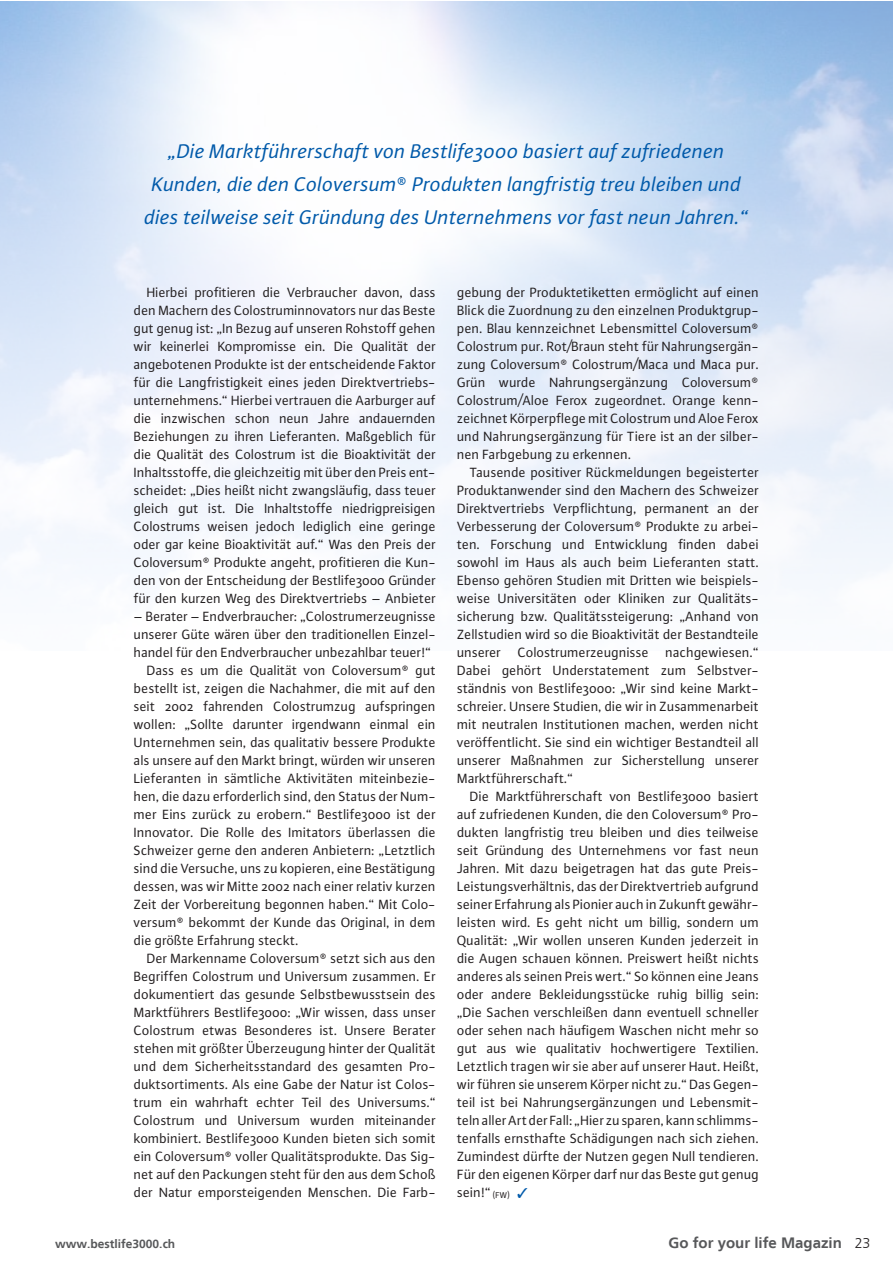
<style>
.page{position:relative;width:893px;height:1263px;background:#fff}
.page>*{position:absolute;margin:0;border:0;box-sizing:border-box;transform-origin:0 0}
.t1{font:italic 21px/33px "Plus Sans Normal";color:#015aaa;text-align:center}
.t2{font:700 15px "Frutiger LT";color:#57585a}
.t3{font:14.25px/18px "Plus Sans Normal";color:#231f20;text-align:justify}
.t4{font:700 12px "Frutiger LT";color:#57585a}
.s1{font-size:9px}
.s2{font-weight:300;font-size:14.25px;color:#231f20}
</style>
<div class="page">
<h1 class="t1" style="left:145px;top:135px;width:605px">„Die Marktführerschaft von Bestlife3000 basiert auf zufriedenen<br>Kunden, die den Coloversum® Produkten langfristig treu bleiben und dies teilweise seit Gründung des Unternehmens vor fast neun Jahren.“</h1>
<p class="t3" style="left:134px;top:284px;width:303px;text-indent:13px">Hierbei profitieren die Verbraucher davon, dass den Machern des Colostruminnovators nur das Beste gut genug ist: „In Bezug auf unseren Rohstoff gehen wir keinerlei Kompromisse ein. Die Qualität der angebotenen Produkte ist der entscheidende Faktor für die Langfristigkeit eines jeden Direktvertriebs&shy;unternehmens.“ Hierbei vertrauen die Aarburger auf die inzwischen schon neun Jahre andauernden Beziehungen zu ihren Lieferanten. Maßgeblich für die Qualität des Colostrum ist die Bioaktivität der Inhaltsstoffe, die gleichzeitig mit über den Preis ent&shy;scheidet: „Dies heißt nicht zwangsläufig, dass teuer gleich gut ist. Die Inhaltstoffe niedrigpreisigen Colostrums weisen jedoch lediglich eine geringe oder gar keine Bioaktivität auf.“ Was den Preis der Coloversum® Produkte angeht, profitieren die Kun&shy;den von der Entscheidung der Bestlife3000 Gründer für den kurzen Weg des Direktvertriebs – Anbieter</p>
<p class="t3" style="left:134px;top:608px;width:303px">– Berater – Endverbraucher: „Colostrumerzeugnisse</p>
<p class="t3" style="left:134px;top:626px;width:303px">unserer Güte wären über den traditionellen Einzel-</p>
<p class="t3" style="left:134px;top:644px;width:299px">handel für den Endverbraucher unbezahlbar teuer!“</p>
<p class="t3" style="left:147px;top:662px;width:291px">Dass es um die Qualität von Coloversum® gut</p>
<p class="t3" style="left:134px;top:680px;width:303px">bestellt ist, zeigen die Nachahmer, die mit auf den</p>
<p class="t3" style="left:134px;top:698px;width:303px">seit 2002 fahrenden Colostrumzug aufspringen</p>
<p class="t3" style="left:134px;top:716px;width:303px">wollen: „Sollte darunter irgendwann einmal ein</p>
<p class="t3" style="left:134px;top:734px;width:303px">Unternehmen sein, das qualitativ bessere Produkte</p>
<p class="t3" style="left:134px;top:752px;width:303px">als unsere auf den Markt bringt, würden wir unseren</p>
<p class="t3" style="left:134px;top:770px;width:303px">Lieferanten in sämtliche Aktivitäten miteinbezie-</p>
<p class="t3" style="left:134px;top:788px;width:303px">hen, die dazu erforderlich sind, den Status der Num-</p>
<p class="t3" style="left:134px;top:806px;width:303px">mer Eins zurück zu erobern.“ Bestlife3000 ist der</p>
<p class="t3" style="left:134px;top:824px;width:303px">Innovator. Die Rolle des Imitators überlassen die</p>
<p class="t3" style="left:134px;top:842px;width:303px">Schweizer gerne den anderen Anbietern: „Letztlich</p>
<p class="t3" style="left:134px;top:860px;width:303px">sind die Versuche, uns zu kopieren, eine Bestätigung</p>
<p class="t3" style="left:134px;top:878px;width:303px">dessen, was wir Mitte 2002 nach einer relativ kurzen</p>
<p class="t3" style="left:134px;top:896px;width:303px">Zeit der Vorbereitung begonnen haben.“ Mit Colo-</p>
<p class="t3" style="left:134px;top:914px;width:303px">versum® bekommt der Kunde das Original, in dem</p>
<p class="t3" style="left:134px;top:932px;width:166px">die größte Erfahrung steckt.</p>
<p class="t3" style="left:147px;top:950px;width:291px">Der Markenname Coloversum® setzt sich aus den</p>
<p class="t3" style="left:134px;top:968px;width:303px">Begriffen Colostrum und Universum zusammen. Er</p>
<p class="t3" style="left:134px;top:986px;width:303px">dokumentiert das gesunde Selbstbewusstsein des</p>
<p class="t3" style="left:134px;top:1004px;width:303px">Marktführers Bestlife3000: „Wir wissen, dass unser</p>
<p class="t3" style="left:134px;top:1022px;width:303px">Colostrum etwas Besonderes ist. Unsere Berater</p>
<p class="t3" style="left:134px;top:1040px;width:303px">stehen mit größter Überzeugung hinter der Qualität</p>
<p class="t3" style="left:134px;top:1058px;width:303px">und dem Sicherheitsstandard des gesamten Pro-</p>
<p class="t3" style="left:134px;top:1076px;width:303px">duktsortiments. Als eine Gabe der Natur ist Colos-</p>
<p class="t3" style="left:134px;top:1094px;width:303px">trum ein wahrhaft echter Teil des Universums.“</p>
<p class="t3" style="left:134px;top:1112px;width:303px">Colostrum und Universum wurden miteinander</p>
<p class="t3" style="left:134px;top:1130px;width:303px">kombiniert. Bestlife3000 Kunden bieten sich somit</p>
<p class="t3" style="left:134px;top:1148px;width:303px">ein Coloversum® voller Qualitätsprodukte. Das Sig-</p>
<p class="t3" style="left:134px;top:1166px;width:303px">net auf den Packungen steht für den aus dem Schoß</p>
<p class="t3" style="left:134px;top:1184px;width:303px">der Natur emporsteigenden Menschen. Die Farb-</p>
<p class="t3" style="left:457px;top:284px;width:303px">gebung der Produktetiketten ermöglicht auf einen Blick die Zuordnung zu den einzelnen Produktgrup&shy;pen. Blau kennzeichnet Lebensmittel Coloversum® Colostrum pur. Rot/Braun steht für Nahrungsergän&shy;zung Coloversum® Colostrum/Maca und Maca pur.<br>Grün wurde Nahrungsergänzung Coloversum® Colostrum/Aloe Ferox zugeordnet. Orange kenn&shy;zeichnet Körperpflege mit Colostrum und Aloe Ferox und Nahrungsergänzung für Tiere ist an der silber&shy;nen Farbgebung zu erkennen.</p>
<p class="t3" style="left:457px;top:463px;width:303px;text-indent:13px">Tausende positiver Rückmeldungen begeisterter Produktanwender sind den Machern des Schweizer Direktvertriebs Verpflichtung, permanent an der Verbesserung der Coloversum® Produkte zu arbei&shy;ten. Forschung und Entwicklung finden dabei sowohl im Haus als auch beim Lieferanten statt.<br>Ebenso gehören Studien mit Dritten wie beispiels&shy;weise Universitäten oder Kliniken zur Qualitäts&shy;sicherung bzw. Qualitätssteigerung: „Anhand von Zellstudien wird so die Bioaktivität der Bestandteile unserer Colostrumerzeugnisse nachgewiesen.“ Dabei gehört Understatement zum Selbstver&shy;ständnis von Bestlife3000: „Wir sind keine Markt&shy;schreier. Unsere Studien, die wir in Zusammenarbeit mit neutralen Institutionen machen, werden nicht veröffentlicht. Sie sind ein wichtiger Bestandteil all unserer Maßnahmen zur Sicherstellung unserer Marktführerschaft.“</p>
<p class="t3" style="left:457px;top:787px;width:303px;text-indent:13px">Die Marktführerschaft von Bestlife3000 basiert auf zufriedenen Kunden, die den Coloversum® Pro&shy;dukten langfristig treu bleiben und dies teilweise seit Gründung des Unternehmens vor fast neun Jahren. Mit dazu beigetragen hat das gute Preis-Leistungsverhältnis, das der Direktvertrieb aufgrund seiner Erfahrung als Pionier auch in Zukunft gewähr&shy;leisten wird. Es geht nicht um billig, sondern um Qualität: „Wir wollen unseren Kunden jederzeit in die Augen schauen können. Preiswert heißt nichts anderes als seinen Preis wert.“ So können eine Jeans oder andere Bekleidungsstücke ruhig billig sein: „Die Sachen verschleißen dann eventuell schneller oder sehen nach häufigem Waschen nicht mehr so gut aus wie qualitativ hochwertigere Textilien.<br>Letztlich tragen wir sie aber auf unserer Haut. Heißt, wir führen sie unserem Körper nicht zu.“ Das Gegen&shy;teil ist bei Nahrungsergänzungen und Lebensmit&shy;teln aller Art der Fall: „Hier zu sparen, kann schlimms&shy;tenfalls ernsthafte Schädigungen nach sich ziehen.<br>Zumindest dürfte der Nutzen gegen Null tendieren.<br>Für den eigenen Körper darf nur das Beste gut genug sein!“ <span class="s1">(FW)</span></p>
<p class="t4" style="left:55px;top:1239px;width:122px">www.bestlife3000.ch</p>
<p class="t2" style="left:669px;top:1237px;width:203px">Go for your life Magazin <span class="s2">23</span></p>
</div>
